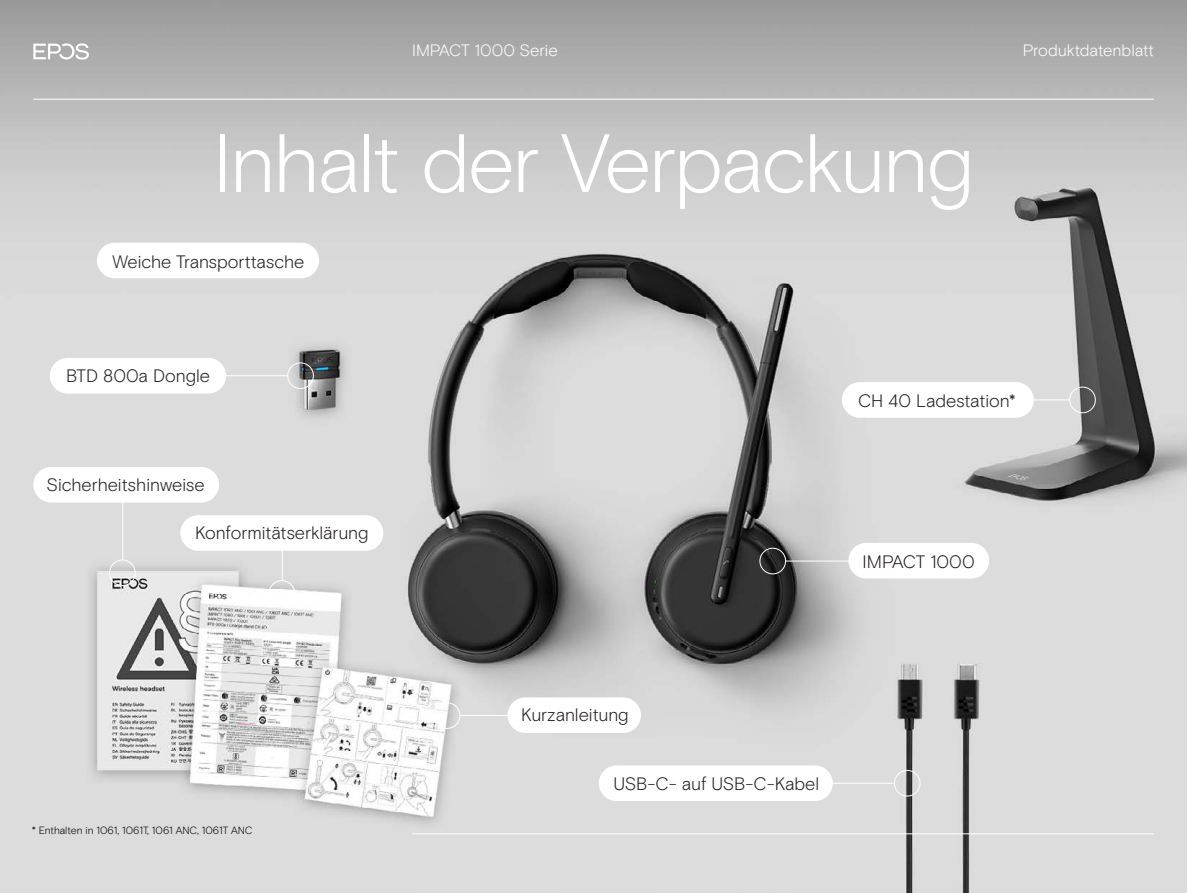
<style>
.page{position:relative;width:1187px;height:893px;background:#fff}
.page>*{position:absolute;margin:0;border:0;box-sizing:border-box;transform-origin:0 0}
.t1{font:300 82.5px "EPOS Basis";letter-spacing:-.03em;color:#fff}
.t2{font:300 18px "EPOS Basis";letter-spacing:-.005em;color:#231f20}
.t3{font:300 16.5px "EPOS Basis";letter-spacing:-.005em;color:#fff}
.t4{font:300 10.5px "EPOS Basis";color:#000}
</style>
<div class="page">
<img style="left:0;top:0;width:1186px;height:893px">
<hr style="left:33px;top:99px;width:1120px;height:1px;background:#fff">
<svg style="left:33px;top:43px;width:56px;height:17px"></svg>
<hr style="left:412px;top:833px;width:741px;height:1px;background:#fff">
<div style="left:50px;top:358px;width:176px;height:36px;background:#fff;border-radius:18px"></div>
<div style="left:287px;top:362px;width:27px;height:27px;border:1px solid #fff;border-radius:50%"></div>
<hr style="left:223px;top:375px;width:65px;height:1px;background:#fff">
<div style="left:97px;top:243px;width:222px;height:35px;background:#fff;border-radius:18px"></div>
<div style="left:109px;top:560px;width:26px;height:26px;border:1px solid #fff;border-radius:50%"></div>
<hr style="left:122px;top:495px;width:1px;height:65px;background:#fff">
<div style="left:33px;top:467px;width:186px;height:36px;background:#fff;border-radius:18px"></div>
<div style="left:269px;top:580px;width:26px;height:26px;border:1px solid #fff;border-radius:50%"></div>
<hr style="left:282px;top:543px;width:1px;height:37px;background:#fff">
<div style="left:180px;top:515px;width:203px;height:36px;background:#fff;border-radius:18px"></div>
<div style="left:434px;top:702px;width:26px;height:27px;border:1px solid #fff;border-radius:50%"></div>
<hr style="left:460px;top:715px;width:136px;height:1px;background:#fff">
<div style="left:507px;top:697px;width:134px;height:36px;background:#fff;border-radius:18px"></div>
<div style="left:759px;top:548px;width:26px;height:26px;border:1px solid #fff;border-radius:50%"></div>
<hr style="left:785px;top:561px;width:137px;height:1px;background:#fff">
<div style="left:848px;top:543px;width:141px;height:35px;background:#fff;border-radius:18px"></div>
<div style="left:598px;top:765px;width:234px;height:36px;background:#fff;border-radius:18px"></div>
<div style="left:893px;top:770px;width:27px;height:26px;border:1px solid #fff;border-radius:50%"></div>
<hr style="left:830px;top:783px;width:64px;height:1px;background:#fff">
<div style="left:1069px;top:387px;width:26px;height:26px;border:1px solid #fff;border-radius:50%"></div>
<hr style="left:992px;top:400px;width:77px;height:1px;background:#fff">
<div style="left:841px;top:382px;width:192px;height:36px;background:#fff;border-radius:18px"></div>
<p class="t3" style="left:412px;top:41px;width:147px">IMPACT 1000 Serie</p>
<p class="t3" style="left:1022px;top:41px;width:133px">Produktdatenblatt</p>
<h1 class="t1" style="left:213px;top:115px;width:763px">Inhalt der Verpackung</h1>
<p class="t2" style="left:113px;top:251px;width:193px">Weiche Transporttasche</p>
<p class="t2" style="left:66px;top:366px;width:145px">BTD 800a Dongle</p>
<p class="t2" style="left:47px;top:474px;width:159px">Sicherheitshinweise</p>
<p class="t2" style="left:195px;top:522px;width:175px">Konformitätserklärung</p>
<p class="t4" style="left:32px;top:824px;width:222px">* Enthalten in 1061, 1061T, 1061 ANC, 1061T ANC</p>
<p class="t2" style="left:858px;top:390px;width:159px">CH 40 Ladestation*</p>
<p class="t2" style="left:862px;top:551px;width:114px">IMPACT 1000</p>
<p class="t2" style="left:521px;top:704px;width:109px">Kurzanleitung</p>
<p class="t2" style="left:613px;top:773px;width:207px">USB-C- auf USB-C-Kabel</p>
</div>
